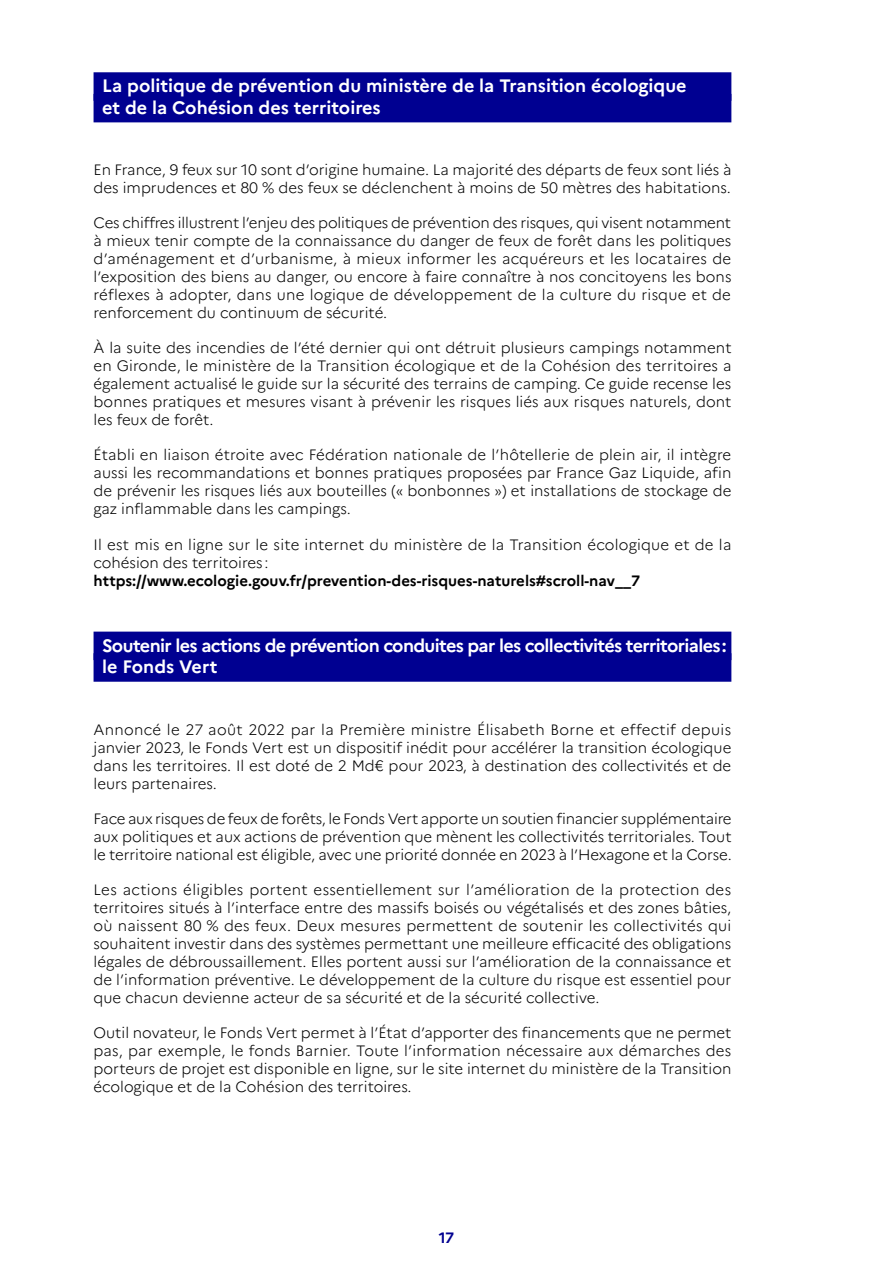
<style>
.page{position:relative;width:893px;height:1263px;background:#fff}
.page>*{position:absolute;margin:0;border:0;box-sizing:border-box;transform-origin:0 0}
.t1{font:700 18px/21.6px "Marianne";letter-spacing:-.01em;color:#fff}
.t2{font:700 18px/21.6px "Marianne";letter-spacing:-.035em;color:#fff}
.t3{font:300 15px/18px "Marianne";color:#000;text-align:justify}
.t4{font:700 15px "Marianne";color:#000}
.t5{font:700 15px "Marianne";color:#000091}
</style>
<div class="page">
<hr style="left:0;top:0;width:1px;height:1263px;background:#000091">
<div style="left:94px;top:72px;width:637px;height:29px;background:#000091"></div>
<div style="left:94px;top:94px;width:637px;height:28px;background:#000091"></div>
<div style="left:94px;top:632px;width:637px;height:28px;background:#000091"></div>
<div style="left:94px;top:653px;width:637px;height:29px;background:#000091"></div>
<p class="t1" style="left:102px;top:75px;width:586px">La politique de prévention du ministère de la Transition écologique et de la Cohésion des territoires</p>
<p class="t3" style="left:94px;top:161px;width:639px">En France, 9 feux sur 10 sont d’origine humaine. La majorité des départs de feux sont liés à des imprudences et 80 % des feux se déclenchent à moins de 50 mètres des habitations.</p>
<p class="t3" style="left:94px;top:214px;width:639px">Ces chiffres illustrent l’enjeu des politiques de prévention des risques, qui visent notamment à mieux tenir compte de la connaissance du danger de feux de forêt dans les politiques d’aménagement et d’urbanisme, à mieux informer les acquéreurs et les locataires de l’exposition des biens au danger, ou encore à faire connaître à nos concitoyens les bons réflexes à adopter, dans une logique de développement de la culture du risque et de renforcement du continuum de sécurité.</p>
<p class="t3" style="left:94px;top:339px;width:640px">À la suite des incendies de l’été dernier qui ont détruit plusieurs campings notamment en Gironde, le ministère de la Transition écologique et de la Cohésion des territoires a également actualisé le guide sur la sécurité des terrains de camping. Ce guide recense les bonnes pratiques et mesures visant à prévenir les risques liés aux risques naturels, dont les feux de forêt.</p>
<p class="t3" style="left:94px;top:446px;width:639px">Établi en liaison étroite avec Fédération nationale de l’hôtellerie de plein air, il intègre aussi les recommandations et bonnes pratiques proposées par France Gaz Liquide, afin de prévenir les risques liés aux bouteilles (« bonbonnes ») et installations de stockage de gaz inflammable dans les campings.</p>
<p class="t3" style="left:94px;top:535px;width:639px">Il est mis en ligne sur le site internet du ministère de la Transition écologique et de la cohésion des territoires :</p>
<p class="t4" style="left:94px;top:571px;width:548px">https://www.ecologie.gouv.fr/prevention-des-risques-naturels#scroll-nav__7</p>
<p class="t2" style="left:102px;top:634px;width:626px">Soutenir les actions de prévention conduites par les collectivités territoriales: le Fonds Vert</p>
<p class="t3" style="left:94px;top:720px;width:639px">Annoncé le 27 août 2022 par la Première ministre Élisabeth Borne et effectif depuis janvier 2023, le Fonds Vert est un dispositif inédit pour accélérer la transition écologique dans les territoires. Il est doté de 2 Md€ pour 2023, à destination des collectivités et de leurs partenaires.</p>
<p class="t3" style="left:94px;top:809px;width:640px">Face aux risques de feux de forêts, le Fonds Vert apporte un soutien financier supplémentaire aux politiques et aux actions de prévention que mènent les collectivités territoriales. Tout le territoire national est éligible, avec une priorité donnée en 2023 à l’Hexagone et la Corse.</p>
<p class="t3" style="left:94px;top:880px;width:639px">Les actions éligibles portent essentiellement sur l’amélioration de la protection des territoires situés à l’interface entre des massifs boisés ou végétalisés et des zones bâties, où naissent 80 % des feux. Deux mesures permettent de soutenir les collectivités qui souhaitent investir dans des systèmes permettant une meilleure efficacité des obligations légales de débroussaillement. Elles portent aussi sur l’amélioration de la connaissance et de l’information préventive. Le développement de la culture du risque est essentiel pour que chacun devienne acteur de sa sécurité et de la sécurité collective.</p>
<p class="t3" style="left:94px;top:1023px;width:639px">Outil novateur, le Fonds Vert permet à l’État d’apporter des financements que ne permet pas, par exemple, le fonds Barnier. Toute l’information nécessaire aux démarches des porteurs de projet est disponible en ligne, sur le site internet du ministère de la Transition écologique et de la Cohésion des territoires.</p>
<p class="t5" style="left:439px;top:1228px;width:17px">17</p>
</div>
